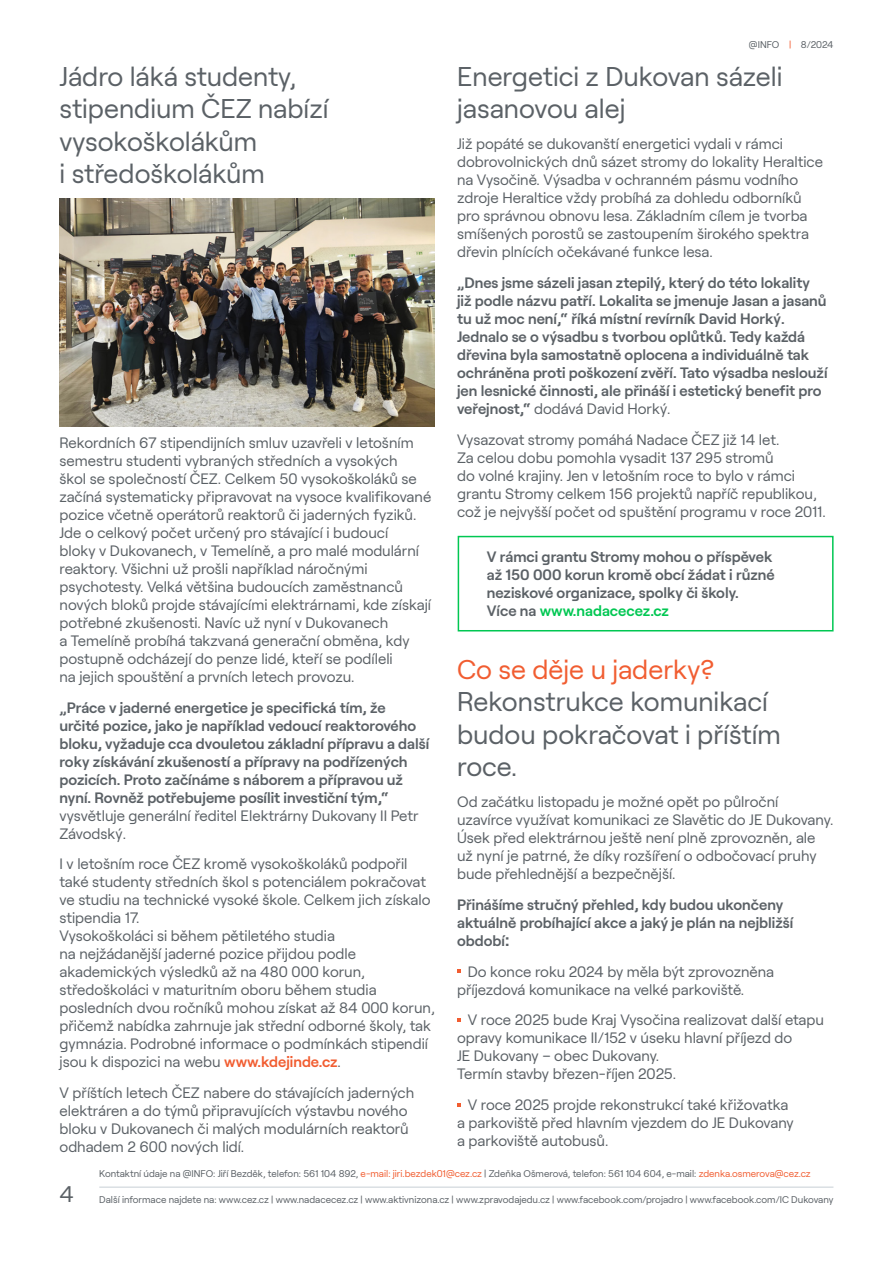
<style>
.page{position:relative;width:893px;height:1263px;background:#fff}
.page>*{position:absolute;margin:0;border:0;box-sizing:border-box;transform-origin:0 0}
.nadpis_clanku{font:27px/32.4px "Roobert CEZ";color:#5b6166}
.t1{font:22.5px "Roobert CEZ";color:#5b6166}
.nadpis_clanku-2{font:15px/18px "Roobert CEZ";color:#5b6166}
.nadpis_clanku-3{font:600 15px/18px "Roobert CEZ";color:#5b6166}
.t2{font:9.75px "Roobert CEZ";color:#5b6166}
.s1{font-weight:400}
.s2{font-weight:600;color:#f15d31}
.s3{color:#f15d31}
.s4{color:#00c752}
.s5{font-size:18px}
</style>
<div class="page">
<hr style="left:99px;top:1186px;width:734px;height:2px;background:#dadfe3">
<div style="left:458px;top:536px;width:376px;height:95px;border:2px solid #00c752"></div>
<svg style="left:458px;top:1103px;width:3px;height:4px"></svg>
<svg style="left:457px;top:969px;width:3px;height:4px"></svg>
<img style="left:60px;top:198px;width:375px;height:228px">
<svg style="left:457px;top:1018px;width:3px;height:4px"></svg>
<p class="nadpis_clanku" style="left:60px;top:58px;width:270px">Jádro láká studenty, stipendium ČEZ nabízí vysokoškolákům<br>i středoškolákům</p>
<p class="nadpis_clanku-2" style="left:60px;top:432px;width:373px">Rekordních 67 stipendijních smluv uzavřeli v letošním semestru studenti vybraných středních a vysokých<br>škol se společností ČEZ. Celkem 50 vysokoškoláků se začíná systematicky připravovat na vysoce kvalifikované pozice včetně operátorů reaktorů či jaderných fyziků.<br>Jde o celkový počet určený pro stávající i budoucí<br>bloky v Dukovanech, v Temelíně, a pro malé modulární reaktory. Všichni už prošli například náročnými psychotesty. Velká většina budoucích zaměstnanců nových bloků projde stávajícími elektrárnami, kde získají potřebné zkušenosti. Navíc už nyní v Dukovanech<br>a Temelíně probíhá takzvaná generační obměna, kdy postupně odcházejí do penze lidé, kteří se podíleli<br>na jejich spouštění a prvních letech provozu.</p>
<p class="nadpis_clanku-3" style="left:60px;top:697px;width:371px">„Práce v jaderné energetice je specifická tím, že určité pozice, jako je například vedoucí reaktorového bloku, vyžaduje cca dvouletou základní přípravu a další roky získávání zkušeností a přípravy na podřízených pozicích. Proto začínáme s náborem a přípravou už nyní. Rovněž potřebujeme posílit investiční tým,“ <span class="s1">vysvětluje generální ředitel Elektrárny Dukovany II Petr Závodský.</span></p>
<p class="nadpis_clanku-2" style="left:60px;top:854px;width:377px">I v letošním roce ČEZ kromě vysokoškoláků podpořil také studenty středních škol s potenciálem pokračovat ve studiu na technické vysoké škole. Celkem jich získalo stipendia 17.<br>Vysokoškoláci si během pětiletého studia<br>na nejžádanější jaderné pozice přijdou podle akademických výsledků až na 480 000 korun, středoškoláci v maturitním oboru během studia posledních dvou ročníků mohou získat až 84 000 korun, přičemž nabídka zahrnuje jak střední odborné školy, tak gymnázia. Podrobné informace o podmínkách stipendií jsou k dispozici na webu <span class="s2">www.kdejinde.cz</span>.</p>
<p class="nadpis_clanku-2" style="left:60px;top:1083px;width:356px">V příštích letech ČEZ nabere do stávajících jaderných elektráren a do týmů připravujících výstavbu nového bloku v Dukovanech či malých modulárních reaktorů odhadem 2 600 nových lidí.</p>
<p class="t2" style="left:749px;top:38px;width:86px">@INFO <span class="s3">|</span> 8/2024</p>
<p class="nadpis_clanku" style="left:457px;top:58px;width:327px">Energetici z Dukovan sázeli jasanovou alej</p>
<p class="nadpis_clanku-2" style="left:457px;top:134px;width:367px">Již popáté se dukovanští energetici vydali v rámci dobrovolnických dnů sázet stromy do lokality Heraltice na Vysočině. Výsadba v ochranném pásmu vodního zdroje Heraltice vždy probíhá za dohledu odborníků pro správnou obnovu lesa. Základním cílem je tvorba smíšených porostů se zastoupením širokého spektra dřevin plnících očekávané funkce lesa.</p>
<p class="nadpis_clanku-3" style="left:457px;top:272px;width:372px">„Dnes jsme sázeli jasan ztepilý, který do této lokality již podle názvu patří. Lokalita se jmenuje Jasan a jasanů tu už moc není,“ říká místní revírník David Horký.<br>Jednalo se o výsadbu s tvorbou oplůtků. Tedy každá dřevina byla samostatně oplocena a individuálně tak ochráněna proti poškození zvěří. Tato výsadba neslouží jen lesnické činnosti, ale přináší i estetický benefit pro veřejnost,“ <span class="s1">dodává David Horký.</span></p>
<p class="nadpis_clanku-2" style="left:457px;top:429px;width:370px">Vysazovat stromy pomáhá Nadace ČEZ již 14 let.<br>Za celou dobu pomohla vysadit 137 295 stromů<br>do volné krajiny. Jen v letošním roce to bylo v rámci grantu Stromy celkem 156 projektů napříč republikou, což je nejvyšší počet od spuštění programu v roce 2011.</p>
<p class="nadpis_clanku-3" style="left:487px;top:546px;width:289px">V rámci grantu Stromy mohou o příspěvek až 150 000 korun kromě obcí žádat i různé neziskové organizace, spolky či školy.<br>Více na <span class="s4">www.nadacecez.cz</span></p>
<p class="nadpis_clanku" style="left:457px;top:651px;width:325px"><span class="s3">Co se děje u jaderky?<br></span>Rekonstrukce komunikací budou pokračovat i příštím roce.</p>
<p class="nadpis_clanku-2" style="left:457px;top:792px;width:378px">Od začátku listopadu je možné opět po půlroční uzavírce využívat komunikaci ze Slavětic do JE Dukovany.<br>Úsek před elektrárnou ještě není plně zprovozněn, ale už nyní je patrné, že díky rozšíření o odbočovací pruhy bude přehlednější a bezpečnější.</p>
<p class="nadpis_clanku-3" style="left:457px;top:894px;width:338px">Přinášíme stručný přehled, kdy budou ukončeny aktuálně probíhající akce a jaký je plán na nejbližší období<span class="s5">:</span></p>
<p class="nadpis_clanku-2" style="left:457px;top:961px;width:319px;text-indent:11px">Do konce roku 2024 by měla být zprovozněna příjezdová komunikace na velké parkoviště.</p>
<p class="nadpis_clanku-2" style="left:457px;top:1010px;width:368px;text-indent:11px">V roce 2025 bude Kraj Vysočina realizovat další etapu opravy komunikace II/152 v úseku hlavní příjezd do<br>JE Dukovany – obec Dukovany.<br>Termín stavby březen-říjen 2025.</p>
<p class="nadpis_clanku-2" style="left:457px;top:1095px;width:338px;text-indent:11px">V roce 2025 projde rekonstrukcí také křižovatka a parkoviště před hlavním vjezdem do JE Dukovany a parkoviště autobusů.</p>
<p class="t2" style="left:99px;top:1166px;width:713px">Kontaktní údaje na @INFO: Jiří Bezděk, telefon: 561 104 892, <span class="s3">e-mail: jiri.bezdek01@cez.cz</span> | Zdeňka Ošmerová, telefon: 561 104 604, e-mail: <span class="s3">zdenka.osmerova@cez.cz</span></p>
<h2 class="t1" style="left:60px;top:1177px;width:16px">4</h2>
<p class="t2" style="left:99px;top:1192px;width:736px">Další informace najdete na: www.cez.cz | www.nadacecez.cz | www.aktivnizona.cz | www.zpravodajedu.cz | www.facebook.com/projadro | www.facebook.com/IC Dukovany</p>
</div>
